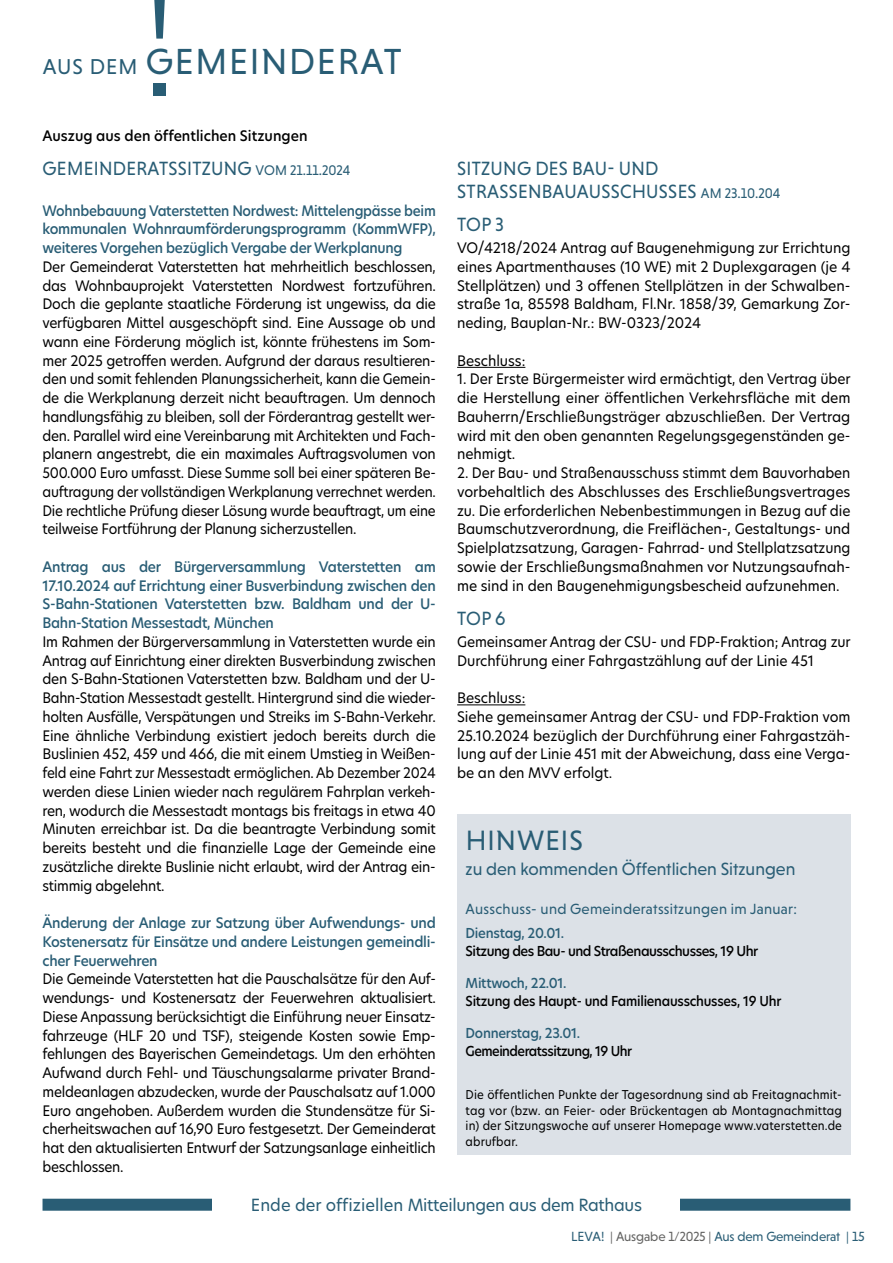
<style>
.page{position:relative;width:893px;height:1263px;background:#fff}
.page>*{position:absolute;margin:0;border:0;box-sizing:border-box;transform-origin:0 0}
.t1{font:36.9px "Niveau Grotesk";letter-spacing:.045em;color:#295d75}
.t2{font:28.5px "Niveau Grotesk";letter-spacing:.035em;color:#295d75}
.t3{font:19.5px/22.5px "Niveau Grotesk";letter-spacing:.015em;color:#295d75}
.t4{font:18px "Niveau Grotesk";color:#295d75}
.t5{font:16.5px "New Hero";letter-spacing:-.02em;color:#295d75}
.t6{font:15px "Niveau Grotesk";letter-spacing:.02em;color:#295d75}
.t7{font:14.25px/18.8px "New Hero";letter-spacing:-.005em;color:#000;text-align:justify;scale:.96 1}
.t8{font:14.25px/18.8px "New Hero";letter-spacing:-.005em;color:#000;text-align:justify;scale:.95 1}
.t9{font:14.25px/18.8px "New Hero";letter-spacing:-.005em;color:#000;text-align:justify}
.t10{font:500 14.25px/18.8px "New Hero";letter-spacing:-.02em;color:#295d75;text-align:justify;scale:.96 1}
.t11{font:500 14.25px/18.8px "New Hero";letter-spacing:-.02em;color:#295d75;text-align:justify;scale:.94 1}
.t12{font:500 14.25px "New Hero";color:#000}
.t13{font:500 13.5px "New Hero";letter-spacing:-.02em;color:#295d75;scale:.96 1}
.t14{font:500 13.5px "New Hero";letter-spacing:-.02em;color:#000;scale:.94 1}
.t15{font:500 13.5px "New Hero";letter-spacing:-.04em;color:#000;scale:.96 1}
.t16{font:13.5px "Niveau Grotesk";letter-spacing:-.01em;color:#295d75}
.t17{font:500 13.5px "New Hero";letter-spacing:-.04em;color:#000;scale:.94 1}
.t18{font:12px/15.6px "New Hero";letter-spacing:.01em;color:#000;text-align:justify;scale:.95 1}
.s1{font-size:21.9px}
.s2{font-size:14.25px}
.s3{color:#636362}
</style>
<div class="page">
<svg style="left:154px;top:0;width:11px;height:39px"></svg>
<div style="left:153px;top:83px;width:13px;height:13px;background:#295d75"></div>
<hr style="left:457px;top:367px;width:68px;height:1px;background:#000">
<hr style="left:457px;top:704px;width:68px;height:1px;background:#000">
<div style="left:457px;top:814px;width:393px;height:340px;background:#dce1e7"></div>
<div style="left:43px;top:1199px;width:807px;height:12px;background:#295d75"></div>
<div style="left:213px;top:1187px;width:467px;height:35px;background:#fff"></div>
<h1 class="t1" style="left:43px;top:40px;width:360px"><span class="s1">AUS DEM</span> GEMEINDERAT</h1>
<p class="t12" style="left:43px;top:126px;width:267px">Auszug aus den öffentlichen Sitzungen</p>
<h3 class="t3" style="left:43px;top:157px;width:309px">GEMEINDERATSSITZUNG <span class="s2">VOM 21.11.2024</span></h3>
<p class="t11" style="left:43px;top:201px;width:420px">Wohnbebauung Vaterstetten Nordwest: Mittelengpässe beim kommunalen Wohnraumförderungsprogramm (KommWFP), weiteres Vorgehen bezüglich Vergabe der Werkplanung</p>
<p class="t7" style="left:43px;top:257px;width:411px">Der Gemeinderat Vaterstetten hat mehrheitlich beschlossen, das Wohnbauprojekt Vaterstetten Nordwest fortzuführen.<br>Doch die geplante staatliche Förderung ist ungewiss, da die verfügbaren Mittel ausgeschöpft sind. Eine Aussage ob und wann eine Förderung möglich ist, könnte frühestens im Som&shy;mer 2025 getroffen werden. Aufgrund der daraus resultieren&shy;den und somit fehlenden Planungssicherheit, kann die Gemein&shy;de die Werkplanung derzeit nicht beauftragen. Um dennoch handlungsfähig zu bleiben, soll der Förderantrag gestellt wer&shy;den. Parallel wird eine Vereinbarung mit Architekten und Fach&shy;planern angestrebt, die ein maximales Auftragsvolumen von 500.000 Euro umfasst. Diese Summe soll bei einer späteren Be&shy;auftragung der vollständigen Werkplanung verrechnet werden.<br>Die rechtliche Prüfung dieser Lösung wurde beauftragt, um eine teilweise Fortführung der Planung sicherzustellen.</p>
<p class="t10" style="left:43px;top:557px;width:411px">Antrag aus der Bürgerversammlung Vaterstetten am 17.10.2024 auf Errichtung einer Busverbindung zwischen den S-Bahn-Stationen Vaterstetten bzw. Baldham und der U-Bahn-Station Messestadt, München</p>
<p class="t7" style="left:43px;top:632px;width:411px">Im Rahmen der Bürgerversammlung in Vaterstetten wurde ein Antrag auf Einrichtung einer direkten Busverbindung zwischen den S-Bahn-Stationen Vaterstetten bzw. Baldham und der U-Bahn-Station Messestadt gestellt. Hintergrund sind die wieder&shy;holten Ausfälle, Verspätungen und Streiks im S-Bahn-Verkehr.<br>Eine ähnliche Verbindung existiert jedoch bereits durch die Buslinien 452, 459 und 466, die mit einem Umstieg in Weißen&shy;feld eine Fahrt zur Messestadt ermöglichen. Ab Dezember 2024 werden diese Linien wieder nach regulärem Fahrplan verkeh&shy;ren, wodurch die Messestadt montags bis freitags in etwa 40<br>Minuten erreichbar ist. Da die beantragte Verbindung somit bereits besteht und die finanzielle Lage der Gemeinde eine zusätzliche direkte Buslinie nicht erlaubt, wird der Antrag ein&shy;stimmig abgelehnt.</p>
<p class="t10" style="left:43px;top:913px;width:411px">Änderung der Anlage zur Satzung über Aufwendungs- und Kostenersatz für Einsätze und andere Leistungen gemeindli&shy;cher Feuerwehren</p>
<p class="t8" style="left:43px;top:969px;width:416px">Die Gemeinde Vaterstetten hat die Pauschalsätze für den Auf&shy;wendungs- und Kostenersatz der Feuerwehren aktualisiert.<br>Diese Anpassung berücksichtigt die Einführung neuer Einsatz&shy;fahrzeuge (HLF 20 und TSF), steigende Kosten sowie Emp&shy;fehlungen des Bayerischen Gemeindetags. Um den erhöhten Aufwand durch Fehl- und Täuschungsalarme privater Brand&shy;meldeanlagen abzudecken, wurde der Pauschalsatz auf 1.000<br>Euro angehoben. Außerdem wurden die Stundensätze für Si&shy;cherheitswachen auf 16,90 Euro festgesetzt. Der Gemeinderat hat den aktualisierten Entwurf der Satzungsanlage einheitlich beschlossen.</p>
<h3 class="t3" style="left:457px;top:157px;width:325px">SITZUNG DES BAU- UND<br>STRASSENBAUAUSSCHUSSES <span class="s2">AM 23.10.204</span></h3>
<h3 class="t3" style="left:457px;top:213px;width:48px">TOP 3</h3>
<p class="t9" style="left:457px;top:238px;width:395px">VO/4218/2024 Antrag auf Baugenehmigung zur Errichtung eines Apartmenthauses (10 WE) mit 2 Duplexgaragen (je 4<br>Stellplätzen) und 3 offenen Stellplätzen in der Schwalben&shy;straße 1a, 85598 Baldham, Fl.Nr. 1858/39, Gemarkung Zor&shy;neding, Bauplan-Nr.: BW-0323/2024</p>
<p class="t9" style="left:457px;top:351px;width:70px">Beschluss:</p>
<p class="t7" style="left:457px;top:369px;width:412px">1. Der Erste Bürgermeister wird ermächtigt, den Vertrag über die Herstellung einer öffentlichen Verkehrsfläche mit dem Bauherrn/Erschließungsträger abzuschließen. Der Vertrag wird mit den oben genannten Regelungsgegenständen ge&shy;nehmigt.</p>
<p class="t8" style="left:457px;top:463px;width:416px">2. Der Bau- und Straßenausschuss stimmt dem Bauvorhaben vorbehaltlich des Abschlusses des Erschließungsvertrages zu. Die erforderlichen Nebenbestimmungen in Bezug auf die Baumschutzverordnung, die Freiflächen-, Gestaltungs- und Spielplatzsatzung, Garagen- Fahrrad- und Stellplatzsatzung sowie der Erschließungsmaßnahmen vor Nutzungsaufnah&shy;me sind in den Baugenehmigungsbescheid aufzunehmen.</p>
<h3 class="t3" style="left:457px;top:607px;width:50px">TOP 6</h3>
<p class="t7" style="left:457px;top:632px;width:412px">Gemeinsamer Antrag der CSU- und FDP-Fraktion; Antrag zur<br>Durchführung einer Fahrgastzählung auf der Linie 451</p>
<p class="t9" style="left:457px;top:688px;width:395px;text-align:left">Beschluss:<br>Siehe gemeinsamer Antrag der CSU- und FDP-Fraktion vom 25.10.2024 bezüglich der Durchführung einer Fahrgastzäh&shy;lung auf der Linie 451 mit der Abweichung, dass eine Verga&shy;be an den MVV erfolgt.</p>
<h2 class="t2" style="left:466px;top:824px;width:119px">HINWEIS</h2>
<p class="t4" style="left:466px;top:859px;width:331px">zu den kommenden Öffentlichen Sitzungen</p>
<p class="t6" style="left:466px;top:900px;width:333px">Ausschuss- und Gemeinderatssitzungen im Januar:</p>
<p class="t13" style="left:466px;top:923px;width:104px">Dienstag, 20.01.</p>
<p class="t15" style="left:466px;top:942px;width:306px">Sitzung des Bau- und Straßenausschusses, 19 Uhr</p>
<p class="t13" style="left:466px;top:973px;width:106px">Mittwoch, 22.01.</p>
<p class="t14" style="left:466px;top:992px;width:337px">Sitzung des Haupt- und Familienausschusses, 19 Uhr</p>
<p class="t13" style="left:466px;top:1024px;width:121px">Donnerstag, 23.01.</p>
<p class="t17" style="left:466px;top:1042px;width:179px">Gemeinderatssitzung, 19 Uhr</p>
<p class="t18" style="left:466px;top:1086px;width:398px">Die öffentlichen Punkte der Tagesordnung sind ab Freitagnachmit&shy;tag vor (bzw. an Feier- oder Brückentagen ab Montagnachmittag in) der Sitzungswoche auf unserer Homepage www.vaterstetten.de abrufbar.</p>
<p class="t5" style="left:251px;top:1194px;width:393px">Ende der offiziellen Mitteilungen aus dem Rathaus</p>
<p class="t16" style="left:571px;top:1229px;width:295px">LEVA! <span class="s3">| Ausgabe 1/2025 |</span> Aus dem Gemeinderat | 15</p>
</div>
